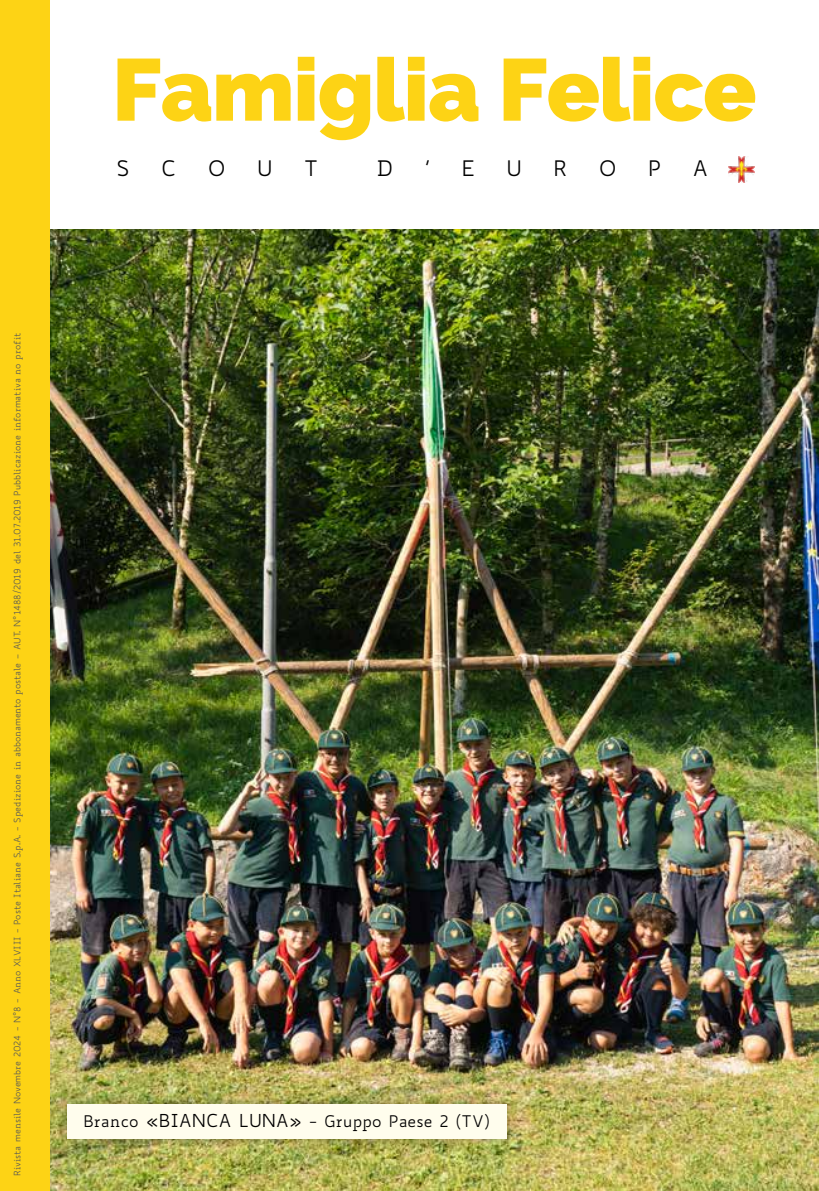
<style>
.page{position:relative;width:819px;height:1191px;background:#fff}
.page>*{position:absolute;margin:0;border:0;box-sizing:border-box;transform-origin:0 0}
.t1{font:900 87.5px "Raleway";letter-spacing:-.01em;color:#fdd315}
.t2{font:21px "Biancoenero";color:#000}
.t3{font:15.75px "Biancoenero";color:#000}
.t4{font:8.75px "Biancoenero";letter-spacing:-.01em;color:#585856}
.s1{font-size:17.5px}
</style>
<div class="page">
<img style="left:50px;top:229px;width:769px;height:962px">
<div style="left:0;top:0;width:50px;height:1191px;background:#fdd315"></div>
<img style="left:728px;top:156px;width:26px;height:26px">
<div style="left:56px;top:1093px;width:460px;height:56px;background:#000;opacity:.2"></div>
<div style="left:67px;top:1104px;width:439px;height:34px;background:#fffded"></div>
<h1 class="t1" style="left:112px;top:39px;width:645px">Famiglia Felice</h1>
<h2 class="t2" style="left:117px;top:154px;width:15px">S</h2>
<h2 class="t2" style="left:161px;top:154px;width:17px">C</h2>
<h2 class="t2" style="left:208px;top:154px;width:20px">O</h2>
<h2 class="t2" style="left:257px;top:154px;width:17px">U</h2>
<h2 class="t2" style="left:304px;top:154px;width:15px">T</h2>
<h2 class="t2" style="left:376px;top:154px;width:18px">D</h2>
<h2 class="t2" style="left:424px;top:154px;width:7px">’</h2>
<h2 class="t2" style="left:461px;top:154px;width:15px">E</h2>
<h2 class="t2" style="left:506px;top:154px;width:17px">U</h2>
<h2 class="t2" style="left:553px;top:154px;width:16px">R</h2>
<h2 class="t2" style="left:598px;top:154px;width:20px">O</h2>
<h2 class="t2" style="left:648px;top:154px;width:15px">P</h2>
<h2 class="t2" style="left:692px;top:154px;width:17px">A</h2>
<p class="t4" style="left:12px;top:1176px;width:844px;rotate:-90deg">Rivista mensile Novembre 2024 - N°8 - Anno XLVIII - Poste Italiane S.p.A. - Spedizione in abbonamento postale – AUT. N°1488/2019 del 31.07.2019 Pubblicazione informativa no profit</p>
<h3 class="t3" style="left:83px;top:1110px;width:408px">Branco <span class="s1">«BIANCA LUNA»</span> - Gruppo Paese 2 (TV)</h3>
</div>
